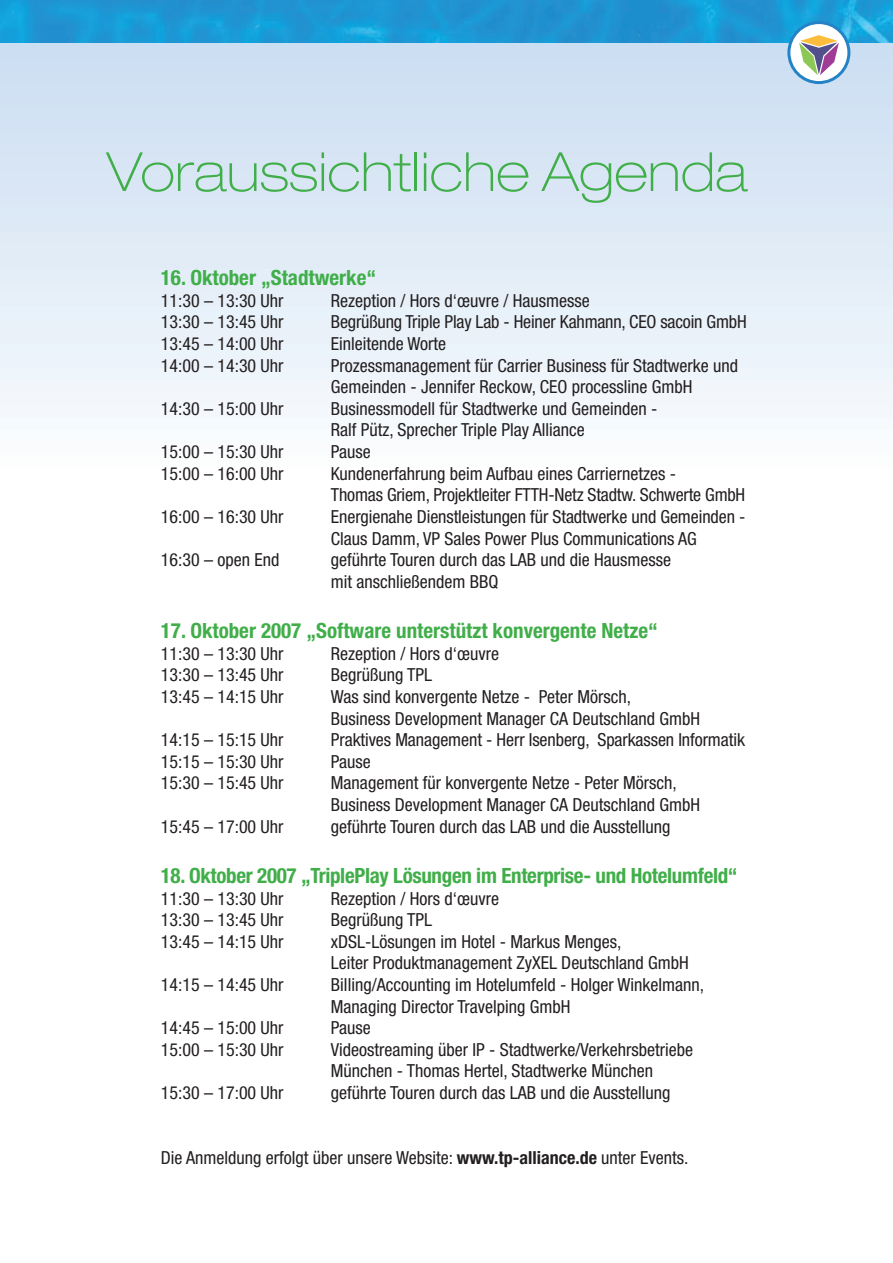
<style>
.page{position:relative;width:893px;height:1263px;background:#fff}
.page>*{position:absolute;margin:0;border:0;box-sizing:border-box;transform-origin:0 0}
.t1{font:100 expanded 54px "Helvetica Neue";letter-spacing:.005em;color:#40ae49}
.t2{font:700 condensed 21px "Helvetica Neue";color:#40ae49}
.t3{font:condensed 18px/21.6px "Helvetica Neue";color:#231f20}
.s1{font-weight:700}
</style>
<div class="page">
<div style="left:0;top:33px;width:893px;height:18px;background:#cbdff2"></div>
<div style="left:0;top:46px;width:893px;height:17px;background:#ccdef1"></div>
<div style="left:0;top:58px;width:893px;height:17px;background:#cddff2"></div>
<div style="left:0;top:70px;width:893px;height:18px;background:#cee0f2"></div>
<div style="left:0;top:83px;width:893px;height:17px;background:#cfe1f2"></div>
<div style="left:0;top:95px;width:893px;height:18px;background:#d1e1f3"></div>
<div style="left:0;top:108px;width:893px;height:17px;background:#d2e3f4"></div>
<div style="left:0;top:120px;width:893px;height:17px;background:#d3e2f4"></div>
<div style="left:0;top:132px;width:893px;height:18px;background:#d4e4f4"></div>
<div style="left:0;top:145px;width:893px;height:17px;background:#d6e4f4"></div>
<div style="left:0;top:157px;width:893px;height:18px;background:#d7e5f4"></div>
<div style="left:0;top:170px;width:893px;height:17px;background:#d9e7f5"></div>
<div style="left:0;top:182px;width:893px;height:17px;background:#dae6f5"></div>
<div style="left:0;top:194px;width:893px;height:18px;background:#dbe7f5"></div>
<div style="left:0;top:207px;width:893px;height:17px;background:#dce9f6"></div>
<div style="left:0;top:219px;width:893px;height:18px;background:#dee9f6"></div>
<div style="left:0;top:231px;width:893px;height:18px;background:#e0ebf6"></div>
<div style="left:0;top:244px;width:893px;height:17px;background:#e1ecf7"></div>
<div style="left:0;top:256px;width:893px;height:18px;background:#e2ecf7"></div>
<div style="left:0;top:269px;width:893px;height:17px;background:#e3eef8"></div>
<div style="left:0;top:281px;width:893px;height:18px;background:#e6eff8"></div>
<div style="left:0;top:293px;width:893px;height:18px;background:#e7eff8"></div>
<div style="left:0;top:306px;width:893px;height:17px;background:#e8f2fa"></div>
<div style="left:0;top:318px;width:893px;height:18px;background:#e9f1f9"></div>
<div style="left:0;top:331px;width:893px;height:17px;background:#ebf1f9"></div>
<div style="left:0;top:343px;width:893px;height:18px;background:#ecf4fb"></div>
<div style="left:0;top:355px;width:893px;height:18px;background:#edf3fa"></div>
<div style="left:0;top:368px;width:893px;height:17px;background:#eef5fb"></div>
<div style="left:0;top:380px;width:893px;height:18px;background:#f2f6fb"></div>
<div style="left:0;top:393px;width:893px;height:17px;background:#f3f7fb"></div>
<div style="left:0;top:405px;width:893px;height:18px;background:#f4f7fc"></div>
<div style="left:0;top:417px;width:893px;height:18px;background:#f5fafd"></div>
<div style="left:0;top:430px;width:893px;height:17px;background:#f9fcfe"></div>
<div style="left:0;top:442px;width:893px;height:18px;background:#fafbfd"></div>
<img style="left:0;top:0;width:893px;height:43px">
<svg style="left:787px;top:21px;width:63px;height:63px"></svg>
<h1 class="t1" style="left:106px;top:140px;width:642px">Voraussichtliche Agenda</h1>
<p class="t2" style="left:161px;top:265px;width:217px">16. Oktober „Stadtwerke“</p>
<p class="t3" style="left:161px;top:290px;width:124px">11:30 – 13:30 Uhr</p>
<p class="t3" style="left:331px;top:290px;width:260px">Rezeption / Hors d‘œuvre / Hausmesse</p>
<p class="t3" style="left:161px;top:311px;width:124px">13:30 – 13:45 Uhr</p>
<p class="t3" style="left:331px;top:311px;width:417px">Begrüßung Triple Play Lab - Heiner Kahmann, CEO sacoin GmbH</p>
<p class="t3" style="left:161px;top:333px;width:124px">13:45 – 14:00 Uhr</p>
<p class="t3" style="left:331px;top:333px;width:117px">Einleitende Worte</p>
<p class="t3" style="left:161px;top:354px;width:124px">14:00 – 14:30 Uhr</p>
<p class="t3" style="left:331px;top:354px;width:409px">Prozessmanagement für Carrier Business für Stadtwerke und<br>Gemeinden - Jennifer Reckow, CEO processline GmbH</p>
<p class="t3" style="left:161px;top:398px;width:124px">14:30 – 15:00 Uhr</p>
<p class="t3" style="left:331px;top:398px;width:328px">Businessmodell für Stadtwerke und Gemeinden -<br>Ralf Pütz, Sprecher Triple Play Alliance</p>
<p class="t3" style="left:161px;top:441px;width:124px">15:00 – 15:30 Uhr</p>
<p class="t3" style="left:331px;top:441px;width:41px">Pause</p>
<p class="t3" style="left:161px;top:462px;width:124px">15:00 – 16:00 Uhr</p>
<p class="t3" style="left:331px;top:462px;width:416px">Kundenerfahrung beim Aufbau eines Carriernetzes -<br>Thomas Griem, Projektleiter FTTH-Netz Stadtw. Schwerte GmbH</p>
<p class="t3" style="left:161px;top:506px;width:124px">16:00 – 16:30 Uhr</p>
<p class="t3" style="left:331px;top:506px;width:416px">Energienahe Dienstleistungen für Stadtwerke und Gemeinden -<br>Claus Damm, VP Sales Power Plus Communications AG</p>
<p class="t3" style="left:161px;top:549px;width:120px">16:30 – open End</p>
<p class="t3" style="left:331px;top:549px;width:342px">geführte Touren durch das LAB und die Hausmesse mit anschließendem BBQ</p>
<p class="t2" style="left:161px;top:618px;width:498px">17. Oktober 2007 „Software unterstützt konvergente Netze“</p>
<p class="t3" style="left:161px;top:642px;width:124px">11:30 – 13:30 Uhr</p>
<p class="t3" style="left:331px;top:642px;width:170px">Rezeption / Hors d‘œuvre</p>
<p class="t3" style="left:161px;top:664px;width:124px">13:30 – 13:45 Uhr</p>
<p class="t3" style="left:331px;top:664px;width:103px">Begrüßung TPL</p>
<p class="t3" style="left:161px;top:686px;width:124px">13:45 – 14:15 Uhr</p>
<p class="t3" style="left:331px;top:686px;width:371px">Was sind konvergente Netze - Peter Mörsch,<br>Business Development Manager CA Deutschland GmbH</p>
<p class="t3" style="left:161px;top:729px;width:124px">14:15 – 15:15 Uhr</p>
<p class="t3" style="left:331px;top:729px;width:416px">Praktives Management - Herr Isenberg, Sparkassen Informatik</p>
<p class="t3" style="left:161px;top:750px;width:124px">15:15 – 15:30 Uhr</p>
<p class="t3" style="left:331px;top:750px;width:41px">Pause</p>
<p class="t3" style="left:161px;top:772px;width:124px">15:30 – 15:45 Uhr</p>
<p class="t3" style="left:331px;top:772px;width:371px">Management für konvergente Netze - Peter Mörsch,<br>Business Development Manager CA Deutschland GmbH</p>
<p class="t3" style="left:161px;top:815px;width:124px">15:45 – 17:00 Uhr</p>
<p class="t3" style="left:331px;top:815px;width:341px">geführte Touren durch das LAB und die Ausstellung</p>
<p class="t2" style="left:161px;top:863px;width:578px">18. Oktober 2007 „TriplePlay Lösungen im Enterprise- und Hotelumfeld“</p>
<p class="t3" style="left:161px;top:887px;width:124px">11:30 – 13:30 Uhr</p>
<p class="t3" style="left:331px;top:887px;width:170px">Rezeption / Hors d‘œuvre</p>
<p class="t3" style="left:161px;top:909px;width:124px">13:30 – 13:45 Uhr</p>
<p class="t3" style="left:331px;top:909px;width:103px">Begrüßung TPL</p>
<p class="t3" style="left:161px;top:930px;width:124px">13:45 – 14:15 Uhr</p>
<p class="t3" style="left:331px;top:930px;width:359px">xDSL-Lösungen im Hotel - Markus Menges,<br>Leiter Produktmanagement ZyXEL Deutschland GmbH</p>
<p class="t3" style="left:161px;top:974px;width:124px">14:15 – 14:45 Uhr</p>
<p class="t3" style="left:331px;top:974px;width:375px">Billing/Accounting im Hotelumfeld - Holger Winkelmann,<br>Managing Director Travelping GmbH</p>
<p class="t3" style="left:161px;top:1017px;width:124px">14:45 – 15:00 Uhr</p>
<p class="t3" style="left:331px;top:1017px;width:41px">Pause</p>
<p class="t3" style="left:161px;top:1038px;width:124px">15:00 – 15:30 Uhr</p>
<p class="t3" style="left:331px;top:1038px;width:364px">Videostreaming über IP - Stadtwerke/Verkehrsbetriebe<br>München - Thomas Hertel, Stadtwerke München</p>
<p class="t3" style="left:161px;top:1082px;width:124px">15:30 – 17:00 Uhr</p>
<p class="t3" style="left:331px;top:1082px;width:341px">geführte Touren durch das LAB und die Ausstellung</p>
<p class="t3" style="left:161px;top:1146px;width:529px">Die Anmeldung erfolgt über unsere Website: <span class="s1">www.tp-alliance.de</span> unter Events.</p>
</div>
